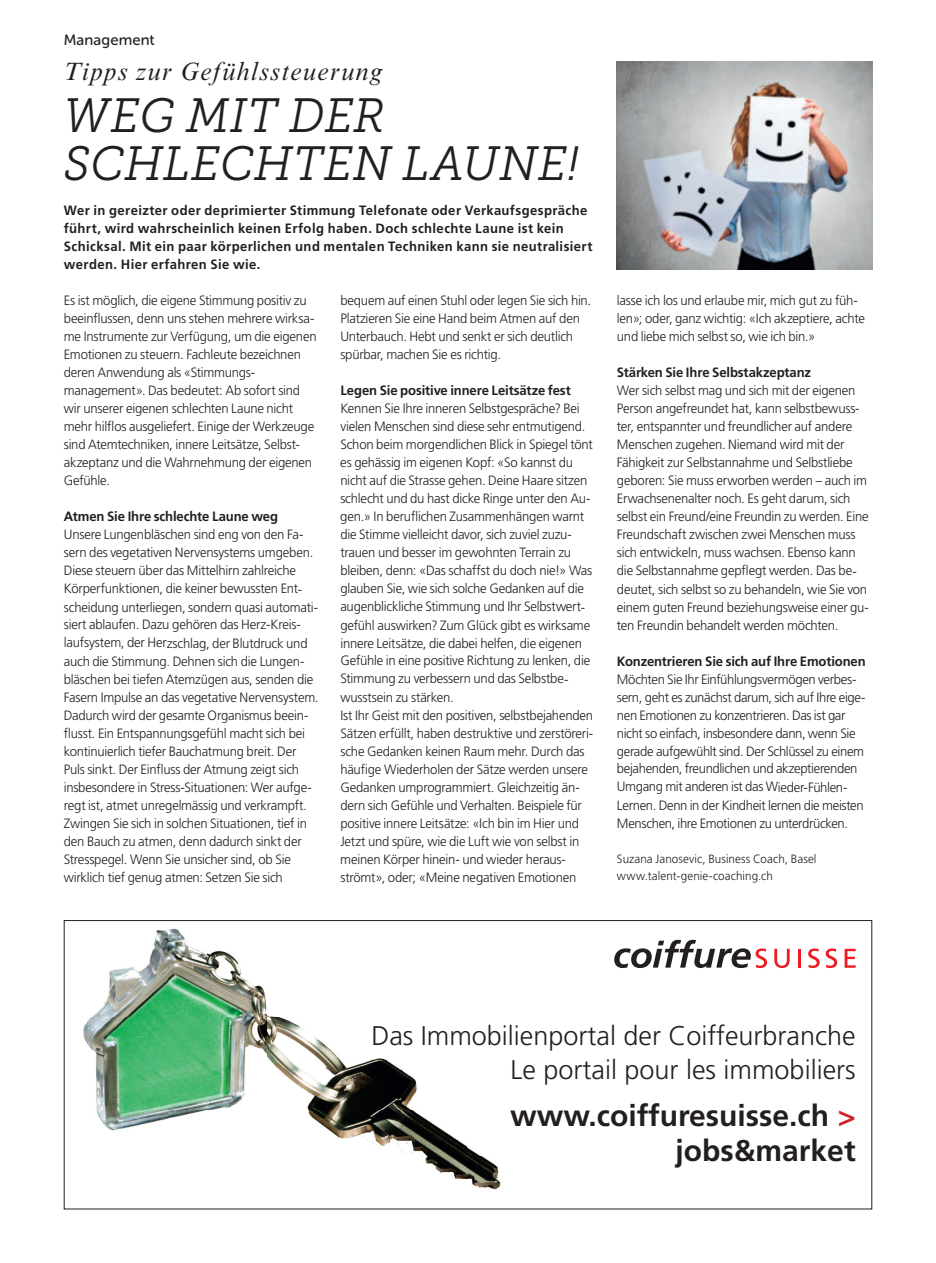
<style>
.page{position:relative;width:936px;height:1263px;background:#fff}
.page>*{position:absolute;margin:0;border:0;box-sizing:border-box;transform-origin:0 0}
.t1{font:italic 48px/48px "Museo Slab 300";letter-spacing:.01em;color:#231f20;scale:.95 1}
.t2{font:700 30px/34.5px "Frutiger LT Std";color:#231f20;text-align:right}
.t3{font:300 27px/34.5px "Frutiger LT Std";color:#231f20;text-align:right}
.t4{font:italic 25.5px "Times New Roman MT Std";letter-spacing:.05em;color:#231f20}
.t5{font:15px "Museo Sans Rounded 500";letter-spacing:.01em;color:#231f20}
.t6{font:300 13.5px/18px "Frutiger LT Std";letter-spacing:-.02em;color:#231f20}
.t7{font:700 13.5px/18px "Frutiger LT Std";letter-spacing:.025em;color:#231f20}
.t8{font:700 13.5px "Frutiger LT Std";letter-spacing:-.01em;color:#231f20}
.t9{font:300 12px/17.4px "Frutiger LT Std";letter-spacing:.005em;color:#231f20}
.s1{color:#d1232a}
</style>
<div class="page">
<img style="left:83px;top:928px;width:418px;height:262px">
<svg style="left:614px;top:940px;width:153px;height:28px"></svg>
<svg style="left:774px;top:949px;width:15px;height:19px"></svg>
<svg style="left:798px;top:949px;width:2px;height:19px"></svg>
<svg style="left:808px;top:948px;width:11px;height:20px"></svg>
<svg style="left:825px;top:948px;width:12px;height:20px"></svg>
<svg style="left:844px;top:949px;width:11px;height:19px"></svg>
<img style="left:617px;top:61px;width:255px;height:208px">
<p class="t5" style="left:64px;top:32px;width:92px">Management</p>
<h3 class="t4" style="left:64px;top:56px;width:320px">Tipps zur Gefühlssteuerung</h3>
<h1 class="t1" style="left:64px;top:92px;width:543px">WEG MIT DER<br>SCHLECHTEN LAUNE!</h1>
<p class="t7" style="left:64px;top:202px;width:530px">Wer in gereizter oder deprimierter Stimmung Telefonate oder Verkaufsgespräche führt, wird wahrscheinlich keinen Erfolg haben. Doch schlechte Laune ist kein Schicksal. Mit ein paar körperlichen und mentalen Techniken kann sie neutralisiert werden. Hier erfahren Sie wie.</p>
<p class="t6" style="left:64px;top:292px;width:254px">Es ist möglich, die eigene Stimmung positiv zu beeinflussen, denn uns stehen mehrere wirksa&shy;me Instrumente zur Verfügung, um die eigenen Emotionen zu steuern. Fachleute bezeichnen deren Anwendung als «Stimmungs&shy;management». Das bedeutet: Ab sofort sind wir unserer eigenen schlechten Laune nicht mehr hilflos ausgeliefert. Einige der Werkzeuge sind Atemtechniken, innere Leitsätze, Selbst&shy;akzeptanz und die Wahrnehmung der eigenen Gefühle.</p>
<p class="t8" style="left:64px;top:509px;width:216px">Atmen Sie Ihre schlechte Laune weg</p>
<p class="t6" style="left:64px;top:526px;width:256px">Unsere Lungenbläschen sind eng von den Fa&shy;sern des vegetativen Nervensystems umgeben.<br>Diese steuern über das Mittelhirn zahlreiche Körperfunktionen, die keiner bewussten Ent&shy;scheidung unterliegen, sondern quasi automati&shy;siert ablaufen. Dazu gehören das Herz-Kreis&shy;laufsystem, der Herzschlag, der Blutdruck und auch die Stimmung. Dehnen sich die Lungen&shy;bläschen bei tiefen Atemzügen aus, senden die Fasern Impulse an das vegetative Nervensystem.<br>Dadurch wird der gesamte Organismus beein&shy;flusst. Ein Entspannungsgefühl macht sich bei kontinuierlich tiefer Bauchatmung breit. Der Puls sinkt. Der Einfluss der Atmung zeigt sich insbesondere in Stress-Situationen: Wer aufge&shy;regt ist, atmet unregelmässig und verkrampft.<br>Zwingen Sie sich in solchen Situationen, tief in den Bauch zu atmen, denn dadurch sinkt der Stresspegel. Wenn Sie unsicher sind, ob Sie wirklich tief genug atmen: Setzen Sie sich</p>
<p class="t6" style="left:340px;top:292px;width:252px">bequem auf einen Stuhl oder legen Sie sich hin.<br>Platzieren Sie eine Hand beim Atmen auf den Unterbauch. Hebt und senkt er sich deutlich spürbar, machen Sie es richtig.</p>
<p class="t8" style="left:340px;top:383px;width:232px">Legen Sie positive innere Leitsätze fest</p>
<p class="t6" style="left:340px;top:400px;width:254px">Kennen Sie Ihre inneren Selbstgespräche? Bei vielen Menschen sind diese sehr entmutigend.<br>Schon beim morgendlichen Blick in Spiegel tönt es gehässig im eigenen Kopf: «So kannst du nicht auf die Strasse gehen. Deine Haare sitzen schlecht und du hast dicke Ringe unter den Au&shy;gen.» In beruflichen Zusammenhängen warnt die Stimme vielleicht davor, sich zuviel zuzu&shy;trauen und besser im gewohnten Terrain zu bleiben, denn: «Das schaffst du doch nie!» Was glauben Sie, wie sich solche Gedanken auf die augenblickliche Stimmung und Ihr Selbstwert&shy;gefühl auswirken? Zum Glück gibt es wirksame innere Leitsätze, die dabei helfen, die eigenen Gefühle in eine positive Richtung zu lenken, die Stimmung zu verbessern und das Selbstbe&shy;wusstsein zu stärken.<br>Ist Ihr Geist mit den positiven, selbstbejahenden Sätzen erfüllt, haben destruktive und zerstöreri&shy;sche Gedanken keinen Raum mehr. Durch das häufige Wiederholen der Sätze werden unsere Gedanken umprogrammiert. Gleichzeitig än&shy;dern sich Gefühle und Verhalten. Beispiele für positive innere Leitsätze: «Ich bin im Hier und Jetzt und spüre, wie die Luft wie von selbst in meinen Körper hinein- und wieder heraus&shy;strömt», oder; «Meine negativen Emotionen</p>
<p class="t6" style="left:617px;top:292px;width:249px">lasse ich los und erlaube mir, mich gut zu füh&shy;len»; oder, ganz wichtig: «Ich akzeptiere, achte und liebe mich selbst so, wie ich bin.»</p>
<p class="t8" style="left:617px;top:365px;width:196px">Stärken Sie Ihre Selbstakzeptanz</p>
<p class="t6" style="left:617px;top:382px;width:253px">Wer sich selbst mag und sich mit der eigenen Person angefreundet hat, kann selbstbewuss&shy;ter, entspannter und freundlicher auf andere Menschen zugehen. Niemand wird mit der Fähigkeit zur Selbstannahme und Selbstliebe geboren: Sie muss erworben werden – auch im Erwachsenenalter noch. Es geht darum, sich selbst ein Freund/eine Freundin zu werden. Eine Freundschaft zwischen zwei Menschen muss sich entwickeln, muss wachsen. Ebenso kann die Selbstannahme gepflegt werden. Das be&shy;deutet, sich selbst so zu behandeln, wie Sie von einem guten Freund beziehungsweise einer gu&shy;ten Freundin behandelt werden möchten.</p>
<p class="t8" style="left:617px;top:653px;width:250px">Konzentrieren Sie sich auf Ihre Emotionen</p>
<p class="t6" style="left:616px;top:670px;width:250px">Möchten Sie Ihr Einfühlungsvermögen verbes&shy;sern, geht es zunächst darum, sich auf Ihre eige&shy;nen Emotionen zu konzentrieren. Das ist gar nicht so einfach, insbesondere dann, wenn Sie gerade aufgewühlt sind. Der Schlüssel zu einem bejahenden, freundlichen und akzeptierenden Umgang mit anderen ist das Wieder-Fühlen-Lernen. Denn in der Kindheit lernen die meisten Menschen, ihre Emotionen zu unterdrücken.</p>
<p class="t9" style="left:617px;top:850px;width:201px">Suzana Janosevic, Business Coach, Basel www.talent-genie-coaching.ch</p>
<h3 class="t3" style="left:371px;top:1018px;width:486px">Das Immobilienportal der Coiffeurbranche<br>Le portail pour les immobiliers</h3>
<h2 class="t2" style="left:510px;top:1099px;width:347px">www.coiffuresuisse.ch <span class="s1">&gt; </span>jobs&amp;market</h2>
</div>
